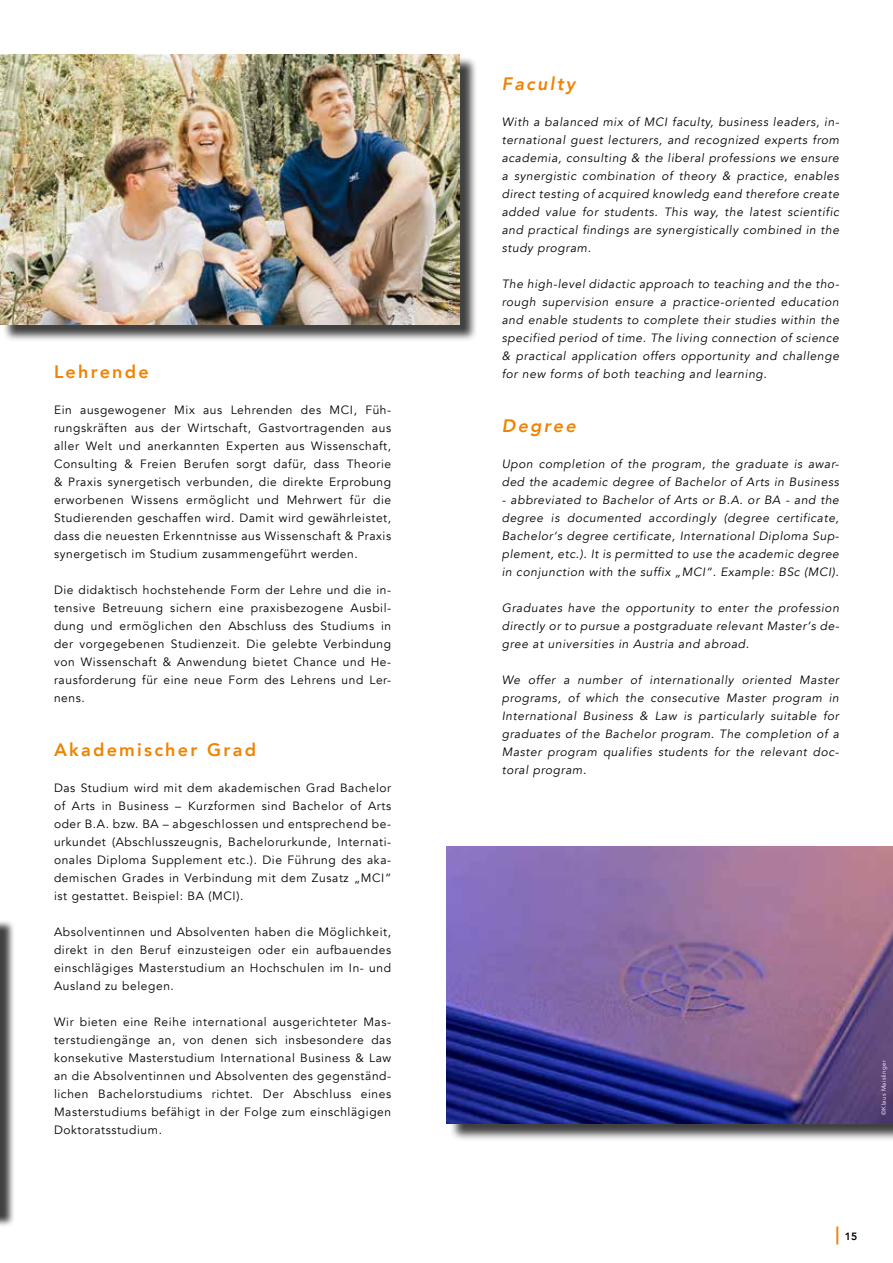
<style>
.page{position:relative;width:893px;height:1263px;background:#fff}
.page>*{position:absolute;margin:0;border:0;box-sizing:border-box;transform-origin:0 0}
.t1{font:800 18px "Avenir";letter-spacing:.125em;color:#f08300}
.t2{font:italic 800 18px "Avenir";letter-spacing:.125em;color:#f08300}
.t3{font:12px/18px "Avenir";letter-spacing:.05em;color:#000;text-align:justify}
.t4{font:italic 12px/18px "Avenir";letter-spacing:.05em;color:#000;text-align:justify}
.t5{font:800 10.5px "Avenir";color:#000}
.t6{font:6px "Avenir";letter-spacing:.06em;color:#fff}
.s1{font-size:18px;color:#f08300}
</style>
<div class="page">
<div style="left:0;top:919px;width:15px;height:308px;background:#000;opacity:.75"></div>
<img style="left:0;top:918px;width:1px;height:295px">
<div style="left:2px;top:56px;width:475px;height:286px;background:#000;opacity:.75"></div>
<img style="left:0;top:54px;width:460px;height:270px">
<div style="left:449px;top:848px;width:444px;height:294px;background:#000;opacity:.75"></div>
<img style="left:446px;top:846px;width:447px;height:277px">
<div style="left:446px;top:252px;width:8px;height:66px;background:#000;opacity:.75"></div>
<h1 class="t1" style="left:54px;top:358px;width:96px">Lehrende</h1>
<p class="t3" style="left:54px;top:401px;width:339px">Ein ausgewogener Mix aus Lehrenden des MCI, Füh&shy;rungskräften aus der Wirtschaft, Gastvortragenden aus aller Welt und anerkannten Experten aus Wissenschaft, Consulting &amp; Freien Berufen sorgt dafür, dass Theorie &amp; Praxis synergetisch verbunden, die direkte Erprobung erworbenen Wissens ermöglicht und Mehrwert für die Studierenden geschaffen wird. Damit wird gewährleistet, dass die neuesten Erkenntnisse aus Wissenschaft &amp; Praxis synergetisch im Studium zusammengeführt werden.</p>
<p class="t3" style="left:54px;top:581px;width:339px">Die didaktisch hochstehende Form der Lehre und die in&shy;tensive Betreuung sichern eine praxisbezogene Ausbil&shy;dung und ermöglichen den Abschluss des Studiums in der vorgegebenen Studienzeit. Die gelebte Verbindung von Wissenschaft &amp; Anwendung bietet Chance und He&shy;rausforderung für eine neue Form des Lehrens und Ler&shy;nens.</p>
<h1 class="t1" style="left:54px;top:736px;width:204px">Akademischer Grad</h1>
<p class="t3" style="left:54px;top:779px;width:339px">Das Studium wird mit dem akademischen Grad Bachelor of Arts in Business – Kurzformen sind Bachelor of Arts oder B.A. bzw. BA – abgeschlossen und entsprechend be&shy;urkundet (Abschlusszeugnis, Bachelorurkunde, Internati&shy;onales Diploma Supplement etc.). Die Führung des aka&shy;demischen Grades in Verbindung mit dem Zusatz „MCI“ ist gestattet. Beispiel: BA (MCI).</p>
<p class="t3" style="left:54px;top:923px;width:339px">Absolventinnen und Absolventen haben die Möglichkeit, direkt in den Beruf einzusteigen oder ein aufbauendes einschlägiges Masterstudium an Hochschulen im In- und Ausland zu belegen.</p>
<p class="t3" style="left:54px;top:1013px;width:339px">Wir bieten eine Reihe international ausgerichteter Mas&shy;terstudiengänge an, von denen sich insbesondere das konsekutive Masterstudium International Business &amp; Law an die Absolventinnen und Absolventen des gegenständ&shy;lichen Bachelorstudiums richtet. Der Abschluss eines Masterstudiums befähigt in der Folge zum einschlägigen Doktoratsstudium.</p>
<p class="t6" style="left:447px;top:317px;width:64px;rotate:-90deg">©MCI / Anna Geisler</p>
<h1 class="t2" style="left:502px;top:73px;width:75px">Faculty</h1>
<p class="t4" style="left:502px;top:113px;width:339px">With a balanced mix of MCI faculty, business leaders, in&shy;ternational guest lecturers, and recognized experts from academia, consulting &amp; the liberal professions we ensure a synergistic combination of theory &amp; practice, enables direct testing of acquired knowledg eand therefore create added value for students. This way, the latest scientific and practical findings are synergistically combined in the study program.</p>
<p class="t4" style="left:502px;top:275px;width:339px">The high-level didactic approach to teaching and the tho&shy;rough supervision ensure a practice-oriented education and enable students to complete their studies within the specified period of time. The living connection of science &amp; practical application offers opportunity and challenge for new forms of both teaching and learning.</p>
<h1 class="t2" style="left:502px;top:415px;width:75px">Degree</h1>
<p class="t4" style="left:502px;top:455px;width:339px">Upon completion of the program, the graduate is awar&shy;ded the academic degree of Bachelor of Arts in Business</p>
<p class="t4" style="left:502px;top:491px;width:339px">- abbreviated to Bachelor of Arts or B.A. or BA - and the degree is documented accordingly (degree certificate, Bachelor‘s degree certificate, International Diploma Sup&shy;plement, etc.). It is permitted to use the academic degree in conjunction with the suffix „MCI“. Example: BSc (MCI).</p>
<p class="t4" style="left:502px;top:599px;width:339px">Graduates have the opportunity to enter the profession directly or to pursue a postgraduate relevant Master‘s de&shy;gree at universities in Austria and abroad.</p>
<p class="t4" style="left:502px;top:671px;width:339px">We offer a number of internationally oriented Master programs, of which the consecutive Master program in International Business &amp; Law is particularly suitable for graduates of the Bachelor program. The completion of a Master program qualifies students for the relevant doc&shy;toral program.</p>
<p class="t6" style="left:880px;top:1115px;width:56px;rotate:-90deg">©Klaus Maislinger</p>
<p class="t5" style="left:836px;top:1228px;width:23px"><span class="s1">|</span> 15</p>
</div>
